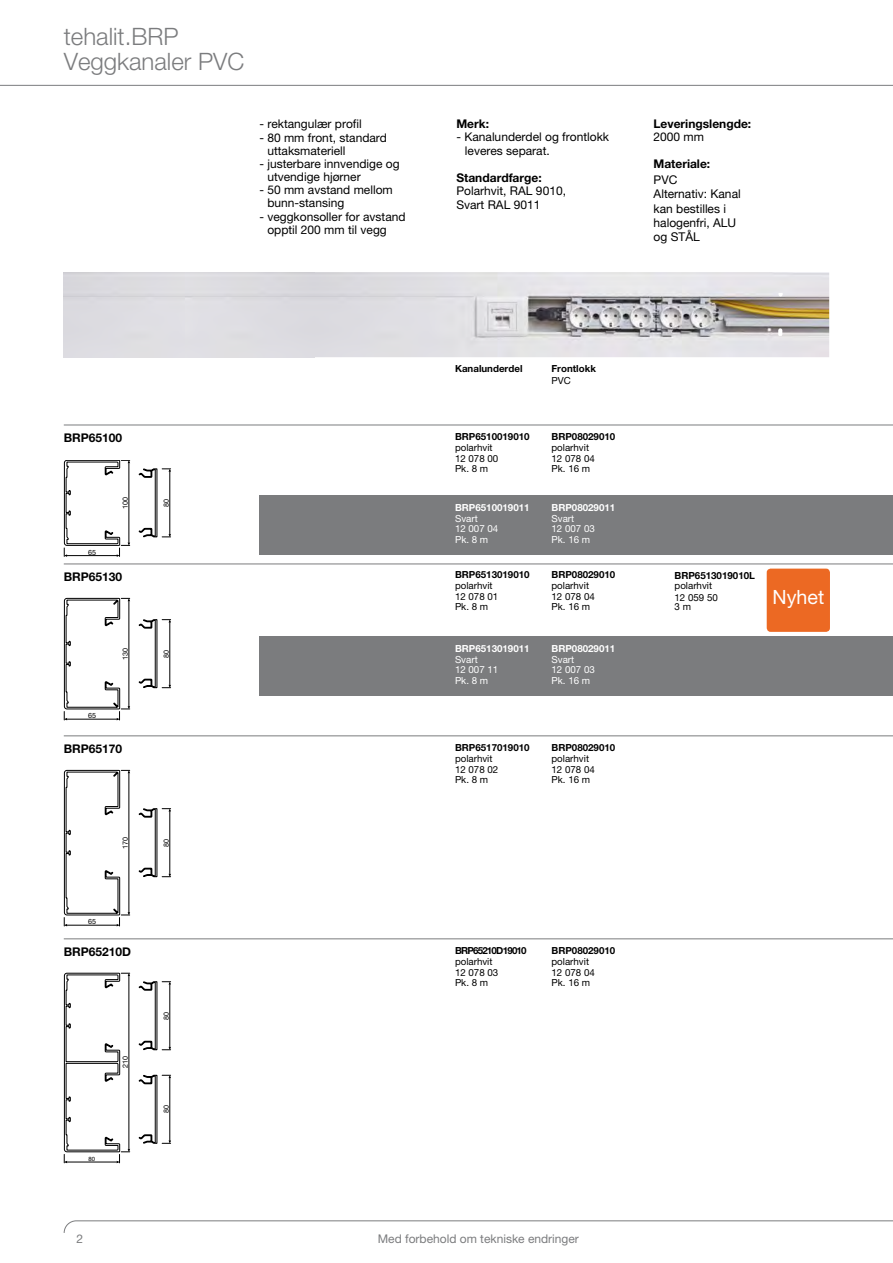
<style>
.page{position:relative;width:893px;height:1263px;background:#fff}
.page>*{position:absolute;margin:0;border:0;box-sizing:border-box;transform-origin:0 0}
.t1{font:300 24px/25.5px "Helvetica Neue LT Pro";color:#7b7c7e}
.t2{font:19.65px "Helvetica Neue LT Pro";color:#fff}
.t3{font:12px/12.8px "Helvetica Neue LT Pro";color:#000}
.t4{font:700 12px "Helvetica Neue LT Pro";color:#000}
.t5{font:12px/14.4px "Helvetica Neue";color:#000}
.t6{font:12px "Helvetica Neue LT Pro";color:#7b7c7e}
.t7{font:9.75px/10.6px "Helvetica Neue LT Pro";color:#000}
.t8{font:700 9.75px "Helvetica Neue LT Pro";color:#000}
.t9{font:9.75px/10.6px "Helvetica Neue LT Pro";color:#fff}
.t10{font:700 9.75px "Helvetica Neue LT Pro";color:#fff}
.t11{font:700 9.75px "Helvetica Neue LT Pro";letter-spacing:-.08em;color:#000}
.t12{font:700 9.75px "Helvetica Neue";color:#000}
.t13{font:9.75px/9.3px "Helvetica Neue";color:#000}
.t14{font:7.2px "Helvetica Neue LT";color:#000}
.t15{font:6px "Helvetica";color:#000}
.s1{font-family:"Helvetica Neue LT Pro"}
</style>
<div class="page">
<svg style="left:0;top:84px;width:893px;height:2px;background:#bcbcbe"></svg>
<div style="left:259px;top:636px;width:634px;height:60px;background:#7b7c7e"></div>
<div style="left:259px;top:495px;width:634px;height:60px;background:#7b7c7e"></div>
<svg style="left:64px;top:1220px;width:829px;height:13px"></svg>
<svg style="left:64px;top:460px;width:107px;height:97px"></svg>
<hr style="left:64px;top:425px;width:829px;height:1px;background:#7b7c7e">
<svg style="left:64px;top:598px;width:107px;height:122px"></svg>
<hr style="left:64px;top:564px;width:829px;height:1px;background:#7b7c7e">
<hr style="left:64px;top:735px;width:829px;height:1px;background:#7b7c7e">
<svg style="left:64px;top:770px;width:107px;height:156px"></svg>
<hr style="left:64px;top:938px;width:829px;height:1px;background:#7b7c7e">
<svg style="left:64px;top:973px;width:107px;height:190px"></svg>
<img style="left:184px;top:272px;width:645px;height:85px">
<div style="left:767px;top:569px;width:63px;height:63px;background:#ec6923;border-radius:4px"></div>
<h1 class="t1" style="left:64px;top:23px;width:182px">tehalit.BRP<br>Veggkanaler PVC</h1>
<p class="t3" style="left:259px;top:117px;width:104px">- rektangulær profil</p>
<p class="t3" style="left:267px;top:131px;width:121px;text-indent:-8px">- 80 mm front, standard uttaksmateriell</p>
<p class="t3" style="left:267px;top:157px;width:134px;text-indent:-8px">- justerbare innvendige og utvendige hjørner</p>
<p class="t3" style="left:267px;top:184px;width:127px;text-indent:-8px">- 50 mm avstand mellom bunn-stansing</p>
<p class="t3" style="left:267px;top:210px;width:140px;text-indent:-8px">- veggkonsoller for avstand opptil 200 mm til vegg</p>
<p class="t4" style="left:456px;top:116px;width:34px">Merk:</p>
<p class="t3" style="left:465px;top:130px;width:146px;line-height:13.5px;text-indent:-9px">- Kanalunderdel og frontlokk leveres separat.</p>
<p class="t4" style="left:456px;top:170px;width:87px">Standardfarge:</p>
<p class="t3" style="left:456px;top:184px;width:111px;line-height:13.5px">Polarhvit, RAL 9010,<br>Svart RAL 9011</p>
<p class="t4" style="left:653px;top:116px;width:99px">Leveringslengde:</p>
<p class="t3" style="left:653px;top:130px;width:52px">2000 mm</p>
<p class="t4" style="left:653px;top:156px;width:58px">Materiale:</p>
<p class="t3" style="left:654px;top:173px;width:25px">PVC</p>
<p class="t5" style="left:654px;top:187px;width:89px">Alternativ: Kanal kan bestilles i halogenfri, ALU og STÅL</p>
<p class="t4" style="left:64px;top:430px;width:60px">BRP65100</p>
<p class="t14" style="left:88px;top:548px;width:10px">65</p>
<p class="t14" style="left:121px;top:509px;width:14px;rotate:-90deg">100</p>
<p class="t14" style="left:162px;top:507px;width:10px;rotate:-90deg">80</p>
<p class="t4" style="left:64px;top:569px;width:60px">BRP65130</p>
<p class="t14" style="left:88px;top:711px;width:10px">65</p>
<p class="t14" style="left:121px;top:659px;width:14px;rotate:-90deg">130</p>
<p class="t14" style="left:162px;top:657px;width:10px;rotate:-90deg">80</p>
<p class="t4" style="left:64px;top:741px;width:60px">BRP65170</p>
<p class="t14" style="left:121px;top:848px;width:14px;rotate:-90deg">170</p>
<p class="t14" style="left:162px;top:846px;width:10px;rotate:-90deg">80</p>
<p class="t14" style="left:88px;top:917px;width:10px">65</p>
<p class="t4" style="left:64px;top:944px;width:69px">BRP65210D</p>
<p class="t14" style="left:121px;top:1068px;width:14px;rotate:-90deg">210</p>
<p class="t15" style="left:89px;top:1154px;width:8px">80</p>
<p class="t14" style="left:162px;top:1019px;width:10px;rotate:-90deg">80</p>
<p class="t14" style="left:162px;top:1113px;width:10px;rotate:-90deg">80</p>
<p class="t8" style="left:455px;top:363px;width:69px">Kanalunderdel</p>
<p class="t8" style="left:551px;top:363px;width:46px">Frontlokk</p>
<p class="t7" style="left:551px;top:375px;width:21px">PVC</p>
<p class="t8" style="left:455px;top:431px;width:76px">BRP6510019010</p>
<p class="t7" style="left:455px;top:442px;width:45px">polarhvit<br>12 078 00<br>Pk. 8 m</p>
<p class="t8" style="left:551px;top:431px;width:65px">BRP08029010</p>
<p class="t7" style="left:551px;top:442px;width:45px">polarhvit<br>12 078 04<br>Pk. 16 m</p>
<p class="t10" style="left:455px;top:501px;width:76px">BRP6510019011</p>
<p class="t9" style="left:455px;top:513px;width:45px">Svart<br>12 007 04<br>Pk. 8 m</p>
<p class="t10" style="left:551px;top:501px;width:65px">BRP08029011</p>
<p class="t9" style="left:551px;top:513px;width:45px">Svart<br>12 007 03<br>Pk. 16 m</p>
<p class="t8" style="left:455px;top:569px;width:76px">BRP6513019010</p>
<p class="t7" style="left:455px;top:580px;width:45px">polarhvit<br>12 078 01<br>Pk. 8 m</p>
<p class="t8" style="left:551px;top:569px;width:65px">BRP08029010</p>
<p class="t7" style="left:551px;top:580px;width:45px">polarhvit<br>12 078 04<br>Pk. 16 m</p>
<p class="t10" style="left:455px;top:642px;width:76px">BRP6513019011</p>
<p class="t9" style="left:455px;top:654px;width:45px">Svart<br>12 007 11<br>Pk. 8 m</p>
<p class="t10" style="left:551px;top:642px;width:65px">BRP08029011</p>
<p class="t9" style="left:551px;top:654px;width:45px">Svart<br>12 007 03<br>Pk. 16 m</p>
<p class="t8" style="left:455px;top:742px;width:76px">BRP6517019010</p>
<p class="t7" style="left:455px;top:753px;width:45px">polarhvit<br>12 078 02<br>Pk. 8 m</p>
<p class="t8" style="left:551px;top:742px;width:65px">BRP08029010</p>
<p class="t7" style="left:551px;top:753px;width:45px">polarhvit<br>12 078 04<br>Pk. 16 m</p>
<p class="t11" style="left:455px;top:945px;width:73px">BRP65210D19010</p>
<p class="t7" style="left:455px;top:956px;width:45px">polarhvit<br>12 078 03<br>Pk. 8 m</p>
<p class="t8" style="left:551px;top:945px;width:65px">BRP08029010</p>
<p class="t7" style="left:551px;top:956px;width:45px">polarhvit<br>12 078 04<br>Pk. 16 m</p>
<p class="t6" style="left:77px;top:1232px;width:8px">2</p>
<p class="t6" style="left:378px;top:1232px;width:203px">Med forbehold om tekniske endringer</p>
<p class="t12" style="left:674px;top:568px;width:82px">BRP6513019010L</p>
<p class="t7" style="left:674px;top:580px;width:39px">polarhvit</p>
<p class="t13" style="left:674px;top:594px;width:45px">12 059 50<br>3 <span class="s1">m</span></p>
<h2 class="t2" style="left:773px;top:588px;width:53px">Nyhet</h2>
</div>
